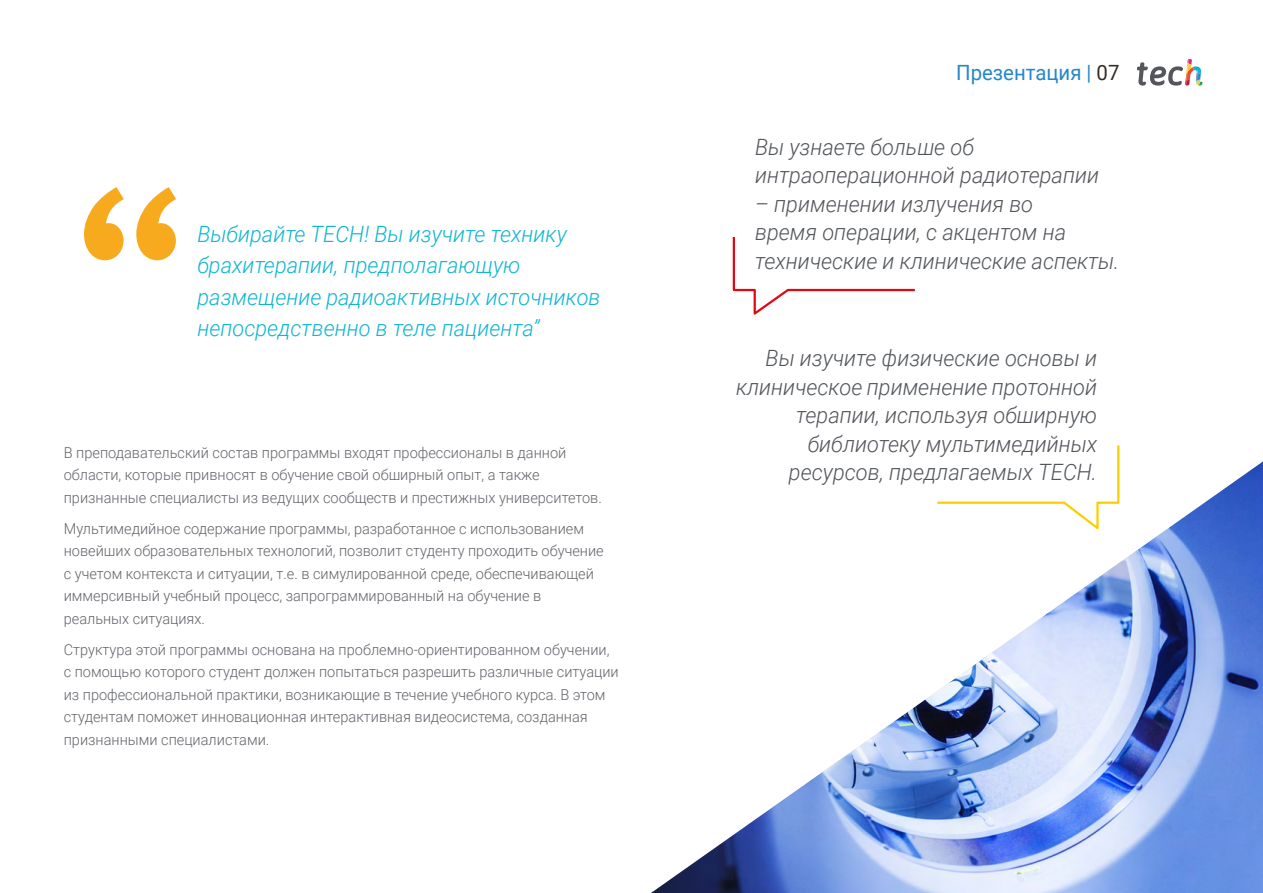
<style>
.page{position:relative;width:1263px;height:893px;background:#fff}
.page>*{position:absolute;margin:0;border:0;box-sizing:border-box;transform-origin:0 0}
.t1{font:italic 300 22.5px/28.5px "Roboto";color:#52555b}
.t2{font:italic 300 22.5px/31.5px "Roboto";color:#0fb6cf}
.t3{font:21px "Roboto";color:#2488c9}
.t4{font:300 15px/22.5px "Roboto";color:#61646a}
.s1{color:#312e20}
</style>
<div class="page">
<img style="left:651px;top:461px;width:612px;height:432px">
<svg style="left:935px;top:445px;width:185px;height:88px"></svg>
<svg style="left:732px;top:237px;width:183px;height:78px"></svg>
<svg style="left:84px;top:187px;width:92px;height:73px"></svg>
<svg style="left:1137px;top:59px;width:65px;height:27px"></svg>
<h1 class="t2" style="left:197px;top:217px;width:405px">Выбирайте TECH! Вы изучите технику брахитерапии, предполагающую размещение радиоактивных источников непосредственно в теле пациента”</h1>
<p class="t4" style="left:64px;top:441px;width:539px">В преподавательский состав программы входят профессионалы в данной области, которые привносят в обучение свой обширный опыт, а также признанные специалисты из ведущих сообществ и престижных университетов.</p>
<p class="t4" style="left:64px;top:517px;width:541px">Мультимедийное содержание программы, разработанное с использованием новейших образовательных технологий, позволит студенту проходить обучение с учетом контекста и ситуации, т.е. в симулированной среде, обеспечивающей иммерсивный учебный процесс, запрограммированный на обучение в реальных ситуациях.</p>
<p class="t4" style="left:64px;top:638px;width:556px">Структура этой программы основана на проблемно-ориентированном обучении, с помощью которого студент должен попытаться разрешить различные ситуации из профессиональной практики, возникающие в течение учебного курса. В этом студентам поможет инновационная интерактивная видеосистема, созданная признанными специалистами.</p>
<h2 class="t3" style="left:956px;top:57px;width:165px">Презентация | <span class="s1">07</span></h2>
<h1 class="t1" style="left:755px;top:132px;width:345px">Вы узнаете больше об интраоперационной радиотерапии</h1>
<h1 class="t1" style="left:755px;top:189px;width:366px">– применении излучения во<br>время операции, с акцентом на технические и клинические аспекты.</h1>
<h1 class="t1" style="left:736px;top:343px;width:363px;text-align:right">Вы изучите физические основы и клиническое применение протонной терапии, используя обширную библиотеку мультимедийных ресурсов, предлагаемых TECH.</h1>
</div>
